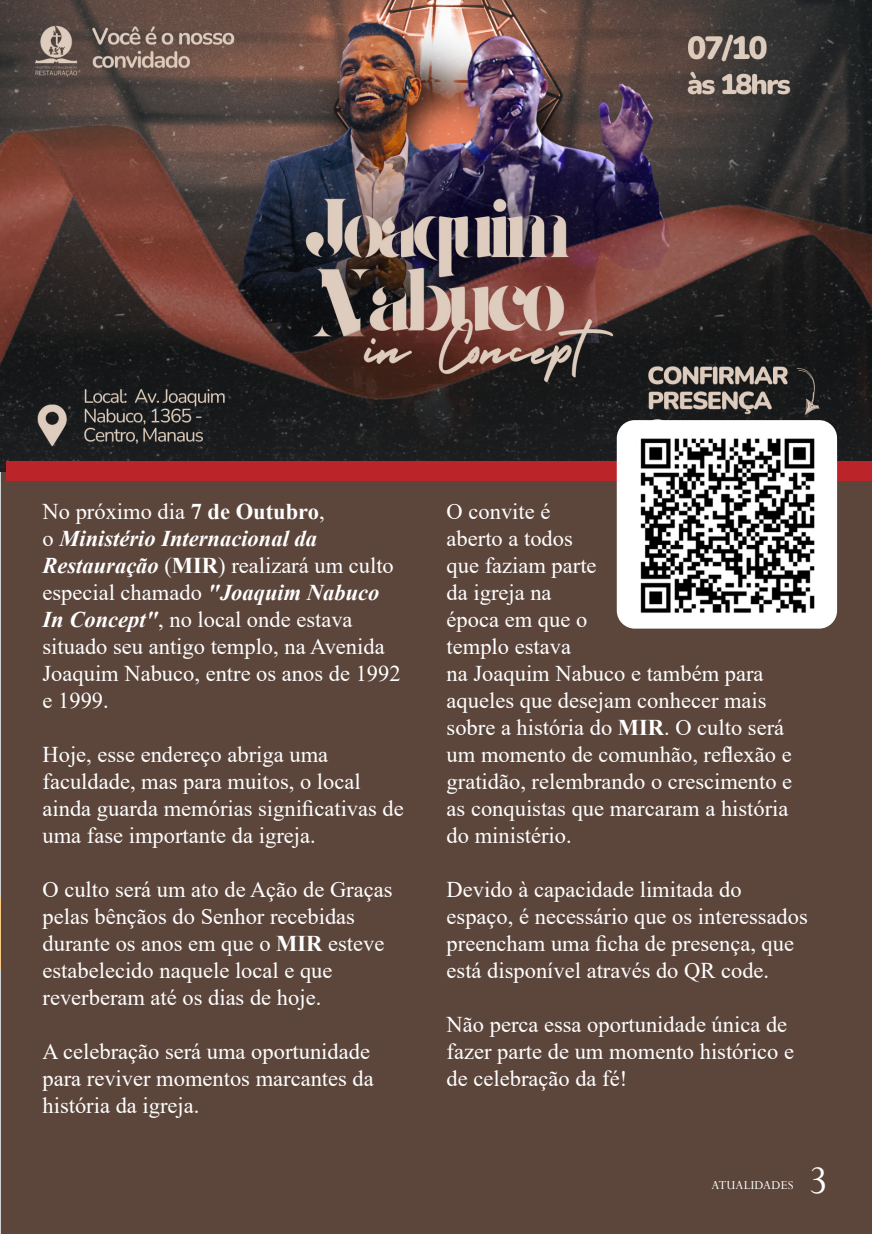
<style>
.page{position:relative;width:872px;height:1234px;background:#fff}
.page>*{position:absolute;margin:0;border:0;box-sizing:border-box;transform-origin:0 0}
.t1{font:43.5px "Perpetua";color:#fff}
.t2{font:22.5px/27px "Times New Roman";color:#fff}
.t3{font:13.5px "Perpetua";letter-spacing:.02em;color:#fff}
.s1{font-weight:700}
.s2{font-weight:700;font-style:italic}
</style>
<div class="page">
<div style="left:0;top:398px;width:872px;height:835px;background:#5c453b"></div>
<hr style="left:0;top:368px;width:1px;height:865px;background:#d2d3d5">
<hr style="left:0;top:897px;width:1px;height:72px;background:#fecc81">
<img style="left:0;top:0;width:872px;height:471px">
<div style="left:6px;top:461px;width:866px;height:19px;background:#bb2529"></div>
<div style="left:617px;top:420px;width:220px;height:208px;background:#fff;border-radius:18px"></div>
<img style="left:640px;top:438px;width:175px;height:175px">
<p class="t2" style="left:43px;top:497px;width:360px">No próximo dia <span class="s1">7 de Outubro</span>,<br>o <span class="s2">Ministério Internacional da<br>Restauração</span> (<span class="s1">MIR</span>) realizará um culto especial chamado <span class="s2">"Joaquim Nabuco<br>In Concept"</span>, no local onde estava situado seu antigo templo, na Avenida<br>Joaquim Nabuco, entre os anos de 1992 e 1999.</p>
<p class="t2" style="left:43px;top:740px;width:363px">Hoje, esse endereço abriga uma faculdade, mas para muitos, o local ainda guarda memórias significativas de uma fase importante da igreja.</p>
<p class="t2" style="left:43px;top:875px;width:351px">O culto será um ato de Ação de Graças pelas bênçãos do Senhor recebidas durante os anos em que o <span class="s1">MIR</span> esteve estabelecido naquele local e que reverberam até os dias de hoje.</p>
<p class="t2" style="left:43px;top:1037px;width:333px">A celebração será uma oportunidade para reviver momentos marcantes da história da igreja.</p>
<p class="t2" style="left:446px;top:497px;width:347px">O convite é<br>aberto a todos<br>que faziam parte<br>da igreja na<br>época em que o<br>templo estava<br>na Joaquim Nabuco e também para aqueles que desejam conhecer mais sobre a história do <span class="s1">MIR</span>. O culto será um momento de comunhão, reflexão e gratidão, relembrando o crescimento e as conquistas que marcaram a história do ministério.</p>
<p class="t2" style="left:446px;top:875px;width:363px">Devido à capacidade limitada do espaço, é necessário que os interessados preencham uma ficha de presença, que está disponível através do QR code.</p>
<p class="t2" style="left:446px;top:1010px;width:349px">Não perca essa oportunidade única de fazer parte de um momento histórico e de celebração da fé!</p>
<p class="t3" style="left:711px;top:1176px;width:84px">ATUALIDADES</p>
<h1 class="t1" style="left:808px;top:1152px;width:21px">3</h1>
</div>
